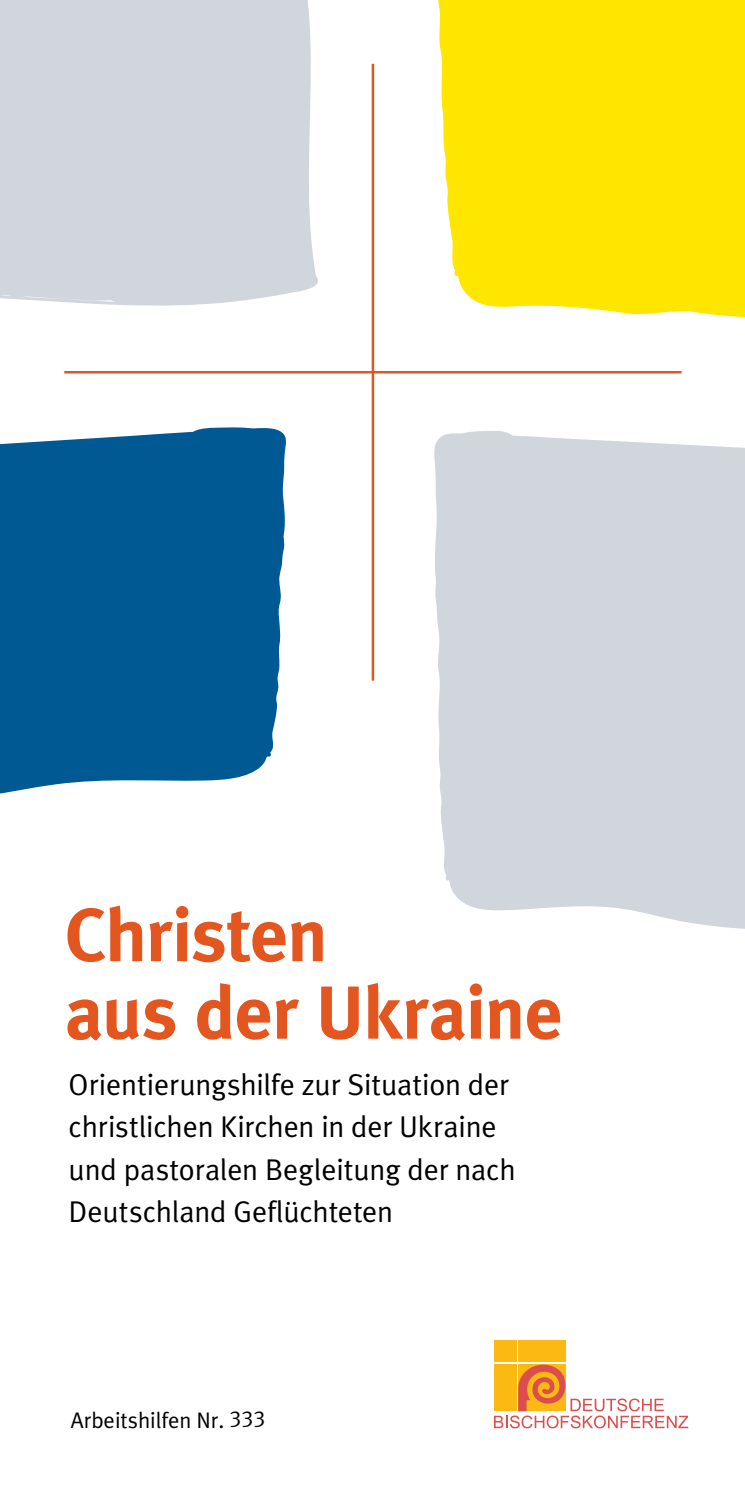
<style>
.page{position:relative;width:745px;height:1489px;background:#fff}
.page>*{position:absolute;margin:0;border:0;box-sizing:border-box;transform-origin:0 0}
.t1{font:700 75px/77.5px "Meta Plus";letter-spacing:-.015em;color:#e45620}
.t2{font:30px/42.5px "Meta Plus Normal";letter-spacing:-.005em;color:#000}
.t3{font:22.5px "Meta Plus Normal";color:#000}
</style>
<div class="page">
<svg style="left:515px;top:1340px;width:2px;height:22px"></svg>
<div style="left:493px;top:1340px;width:22px;height:22px;background:#fdb913"></div>
<div style="left:518px;top:1340px;width:47px;height:22px;background:#fdb913"></div>
<svg style="left:494px;top:1364px;width:193px;height:64px"></svg>
<div style="left:0;top:427px;width:286px;height:367px;background:#005993"></div>
<div style="left:438px;top:0;width:306px;height:317px;background:#ffe600"></div>
<div style="left:0;top:0;width:318px;height:306px;background:#d1d5dc"></div>
<div style="left:434px;top:431px;width:310px;height:498px;background:#d1d5dc"></div>
<hr style="left:64px;top:371px;width:617px;height:2px;background:#e45620">
<hr style="left:371px;top:64px;width:3px;height:616px;background:#e45620">
<h1 class="t1" style="left:65px;top:896px;width:499px">Christen<br>aus der Ukraine</h1>
<p class="t2" style="left:69px;top:1062px;width:448px">Orientierungshilfe zur Situation der christlichen Kirchen in der Ukraine und pastoralen Begleitung der nach Deutschland Geflüchteten</p>
<p class="t3" style="left:71px;top:1407px;width:196px">Arbeitshilfen Nr. 333</p>
</div>
